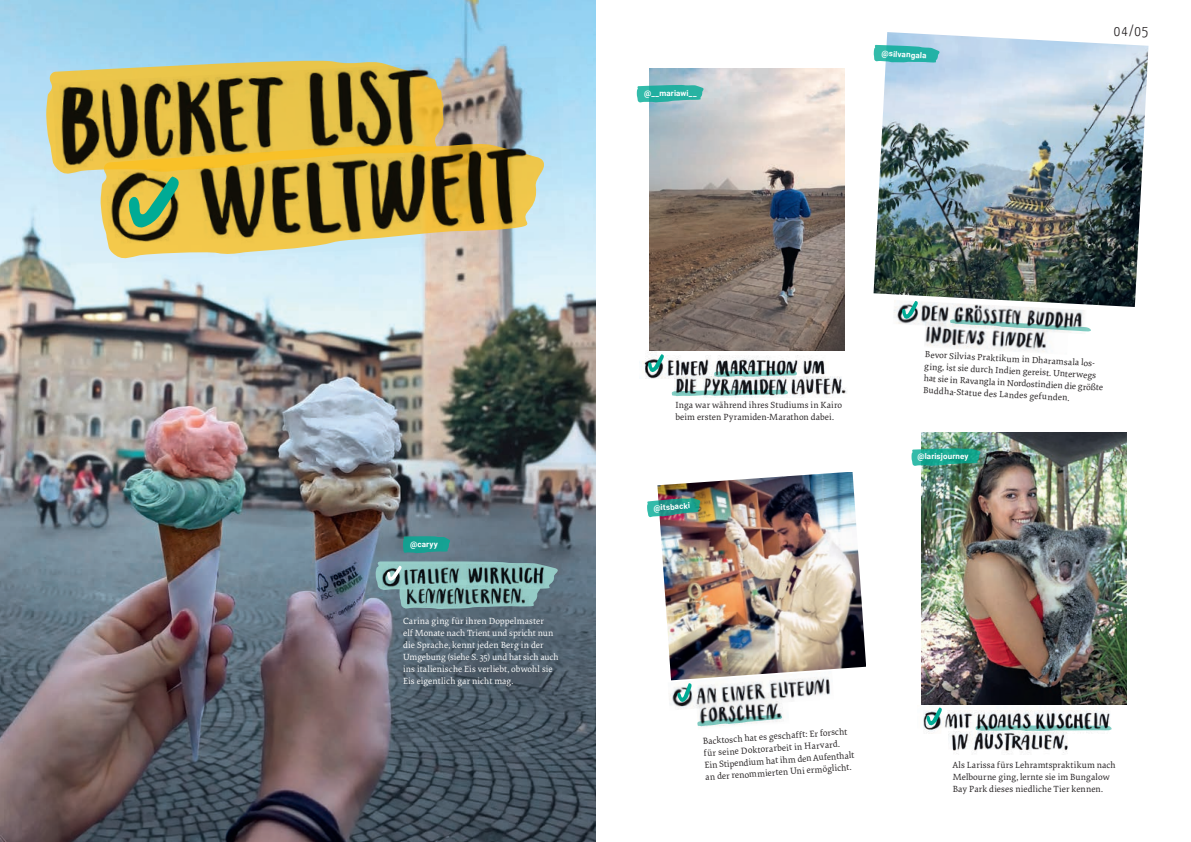
<style>
.page{position:relative;width:1191px;height:842px;background:#fff}
.page>*{position:absolute;margin:0;border:0;box-sizing:border-box;transform-origin:0 0}
.t1{font:300 15px "Yanone Kaffeesatz";color:#231f20}
.t2{font:9.3px/12px "Elena";letter-spacing:.01em;color:#231f20}
.t3{font:9.3px/12px "Elena";letter-spacing:.005em;color:#fff}
.t4{font:700 8px "Roboto";letter-spacing:.015em;color:#fff}
</style>
<div class="page">
<svg style="left:1086px;top:327px;width:5px;height:4px"></svg>
<img style="left:921px;top:432px;width:205px;height:272px">
<img style="left:0;top:0;width:595px;height:842px">
<img style="left:873px;top:32px;width:275px;height:275px">
<img style="left:649px;top:69px;width:195px;height:282px">
<svg style="left:637px;top:84px;width:67px;height:19px"></svg>
<svg style="left:911px;top:448px;width:70px;height:18px"></svg>
<svg style="left:873px;top:45px;width:66px;height:18px"></svg>
<svg style="left:403px;top:536px;width:47px;height:17px"></svg>
<img style="left:657px;top:472px;width:209px;height:199px">
<svg style="left:647px;top:498px;width:53px;height:19px"></svg>
<img style="left:923px;top:710px;width:189px;height:24px">
<img style="left:639px;top:351px;width:186px;height:28px">
<img style="left:674px;top:377px;width:173px;height:20px">
<img style="left:925px;top:334px;width:122px;height:18px">
<img style="left:893px;top:300px;width:193px;height:34px">
<img style="left:669px;top:671px;width:161px;height:38px">
<img style="left:696px;top:693px;width:93px;height:34px">
<img style="left:949px;top:727px;width:122px;height:27px">
<svg style="left:926px;top:707px;width:16px;height:19px"></svg>
<svg style="left:677px;top:683px;width:15px;height:19px"></svg>
<svg style="left:902px;top:301px;width:16px;height:18px"></svg>
<svg style="left:648px;top:354px;width:16px;height:18px"></svg>
<svg style="left:375px;top:561px;width:184px;height:48px"></svg>
<img style="left:52px;top:57px;width:513px;height:208px">
<svg style="left:128px;top:177px;width:52px;height:51px"></svg>
<p class="t4" style="left:644px;top:87px;width:54px">@__mariawi__</p>
<p class="t4" style="left:882px;top:48px;width:46px;rotate:3deg">@silvangala</p>
<h1 class="t1" style="left:1113px;top:21px;width:36px">04/05</h1>
<p class="t4" style="left:410px;top:539px;width:29px;rotate:1deg">@caryy</p>
<p class="t3" style="left:403px;top:615px;width:157px">Carina ging für ihren Doppelmaster<br>elf Monate nach Trient und spricht nun die Sprache, kennt jeden Berg in der Umgebung (siehe S. 35) und hat sich auch ins italienische Eis verliebt, obwohl sie Eis eigentlich gar nicht mag.</p>
<p class="t2" style="left:675px;top:399px;width:168px">Inga war während ihres Studiums in Kairo beim ersten Pyramiden-Marathon dabei.</p>
<p class="t4" style="left:653px;top:502px;width:38px;rotate:-4deg">@itsbacki</p>
<p class="t2" style="left:925px;top:348px;width:181px;rotate:3deg">Bevor Silvias Praktikum in Dharamsala los&shy;ging, ist sie durch Indien gereist. Unterwegs hat sie in Ravangla in Nordostindien die größte Buddha-Statue des Landes gefunden.</p>
<p class="t4" style="left:917px;top:450px;width:52px">@larisjourney</p>
<p class="t2" style="left:702px;top:735px;width:151px;rotate:-4deg">Backtosch hat es geschafft: Er forscht für seine Doktorarbeit in Harvard.<br>Ein Stipendium hat ihm den Aufenthalt an der renommierten Uni ermöglicht.</p>
<p class="t2" style="left:952px;top:759px;width:164px">Als Larissa fürs Lehramtspraktikum nach<br>Melbourne ging, lernte sie im Bungalow<br>Bay Park dieses niedliche Tier kennen.</p>
</div>
